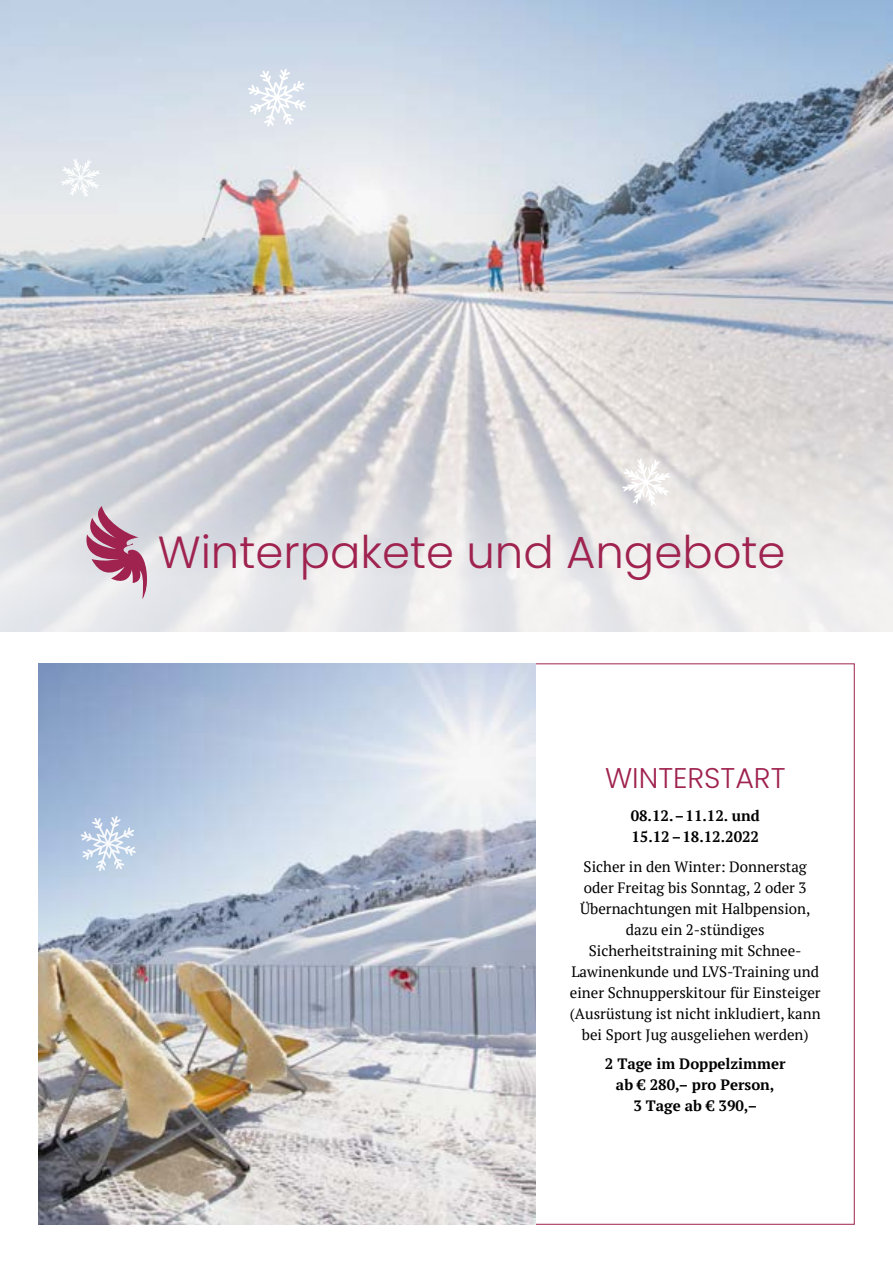
<style>
.page{position:relative;width:893px;height:1263px;background:#fff}
.page>*{position:absolute;margin:0;border:0;box-sizing:border-box;transform-origin:0 0}
.t1{font:300 45px "Poppins";color:#9f224f}
.t2{font:300 28.5px "Poppins";color:#9f224f}
.t3{font:15px/21px "PT Serif";color:#000;text-align:center}
.t4{font:700 15px/21px "PT Serif";color:#000}
</style>
<div class="page">
<svg style="left:536px;top:663px;width:319px;height:562px"></svg>
<img style="left:0;top:0;width:893px;height:382px">
<svg style="left:0;top:382px;width:893px;height:249px;background:#dddddf"></svg>
<svg style="left:248px;top:69px;width:58px;height:58px"></svg>
<svg style="left:61px;top:158px;width:39px;height:39px"></svg>
<svg style="left:622px;top:458px;width:48px;height:48px"></svg>
<svg style="left:83px;top:506px;width:64px;height:93px;background:#c798ac"></svg>
<img style="left:38px;top:663px;width:498px;height:562px">
<svg style="left:81px;top:816px;width:55px;height:55px"></svg>
<h1 class="t1" style="left:158px;top:526px;width:629px">Winterpakete und Angebote</h1>
<h2 class="t2" style="left:605px;top:761px;width:182px">WINTERSTART</h2>
<p class="t4" style="left:631px;top:805px;width:131px">08.12.–11.12. und<br>15.12–18.12.2022</p>
<p class="t3" style="left:570px;top:856px;width:252px">Sicher in den Winter: Donnerstag oder Freitag bis Sonntag, 2 oder 3<br>Übernachtungen mit Halbpension, dazu ein 2-stündiges Sicherheitstraining mit Schnee-Lawinenkunde und LVS-Training und einer Schnupperskitour für Einsteiger (Ausrüstung ist nicht inkludiert, kann bei Sport Jug ausgeliehen werden)</p>
<p class="t4" style="left:605px;top:1053px;width:182px;text-align:center">2 Tage im Doppelzimmer ab € 280,– pro Person,<br>3 Tage ab € 390,–</p>
</div>
